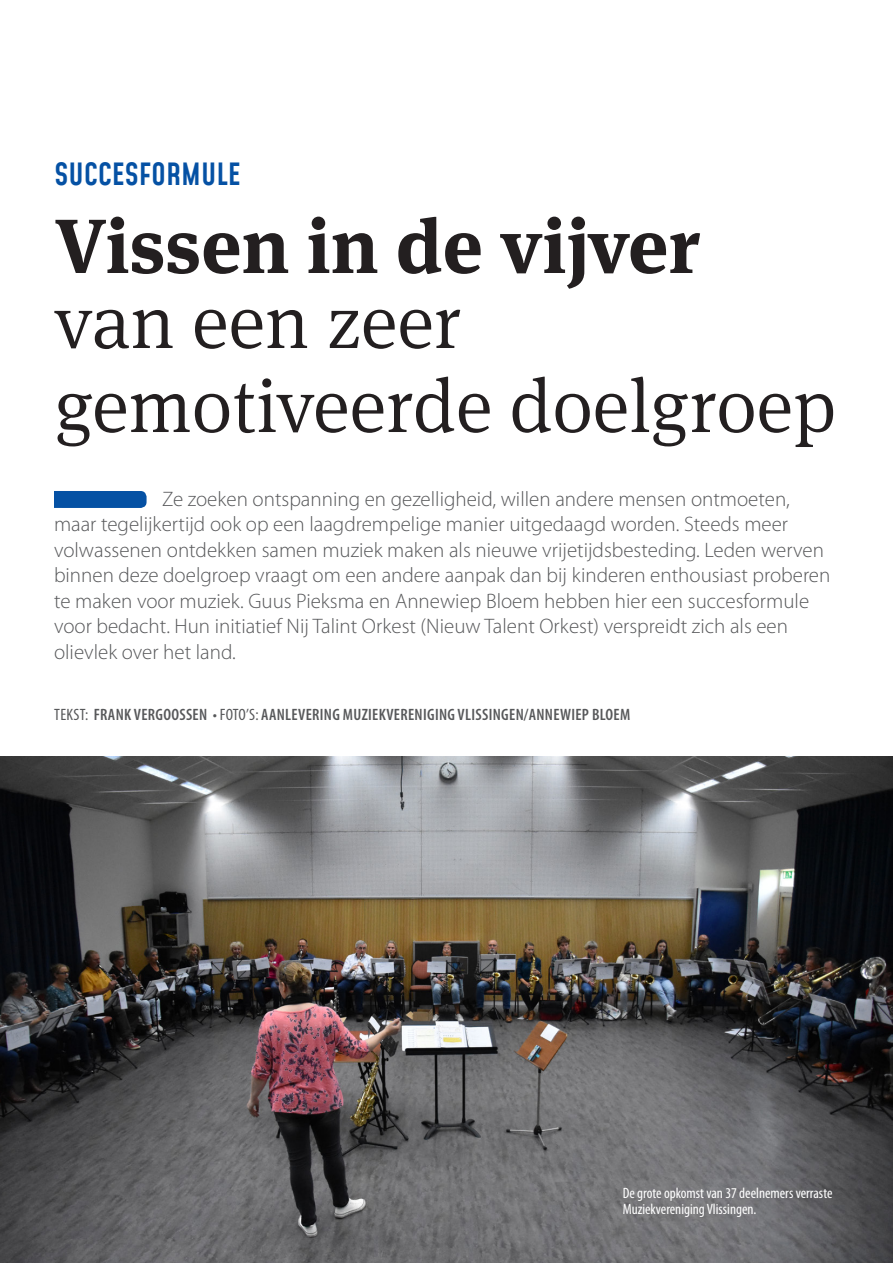
<style>
.page{position:relative;width:893px;height:1263px;background:#fff}
.page>*{position:absolute;margin:0;border:0;box-sizing:border-box;transform-origin:0 0}
.t1{font:300 76.5px "Meta Serif Pro";color:#231f20}
.t2{font:700 76.5px "Meta Serif Pro";color:#231f20}
.t3{font:500 30px "Mohave";color:#0551a4}
.t4{font:300 21px/25.5px "Myriad Pro";color:#57585a}
.t5{font:600 condensed 16.5px "Myriad Pro";letter-spacing:.02em;color:#57585a}
.Foto_bijschrift{font:condensed 15px/16.5px "Myriad Pro";color:#fff}
.s1{font-weight:400}
</style>
<div class="page">
<svg style="left:54px;top:491px;width:93px;height:17px;background:#0953a5"></svg>
<img style="left:0;top:757px;width:893px;height:506px">
<p class="t3" style="left:54px;top:156px;width:188px">SUCCESFORMULE</p>
<p class="t2" style="left:54px;top:185px;width:647px">Vissen in de vijver</p>
<p class="t1" style="left:54px;top:267px;width:409px">van een zeer</p>
<p class="t1" style="left:54px;top:351px;width:783px">gemotiveerde doelgroep</p>
<p class="t4" style="left:54px;top:486px;width:778px;text-indent:108px">Ze zoeken ontspanning en gezelligheid, willen andere mensen ontmoeten, maar tegelijkertijd ook op een laagdrempelige manier uitgedaagd worden. Steeds meer volwassenen ontdekken samen muziek maken als nieuwe vrijetijdsbesteding. Leden werven binnen deze doelgroep vraagt om een andere aanpak dan bij kinderen enthousiast proberen te maken voor muziek. Guus Pieksma en Annewiep Bloem hebben hier een succesformule voor bedacht. Hun initiatief Nij Talint Orkest (Nieuw Talent Orkest) verspreidt zich als een olievlek over het land.</p>
<p class="t5" style="left:54px;top:704px;width:578px"><span class="s1">TEKST:</span> FRANK VERGOOSSEN <span class="s1">• FOTO’S:</span> AANLEVERING MUZIEKVERENIGING VLISSINGEN/ANNEWIEP BLOEM</p>
<p class="Foto_bijschrift" style="left:623px;top:1184px;width:211px">De grote opkomst van 37 deelnemers verraste<br>Muziekvereniging Vlissingen.</p>
</div>
